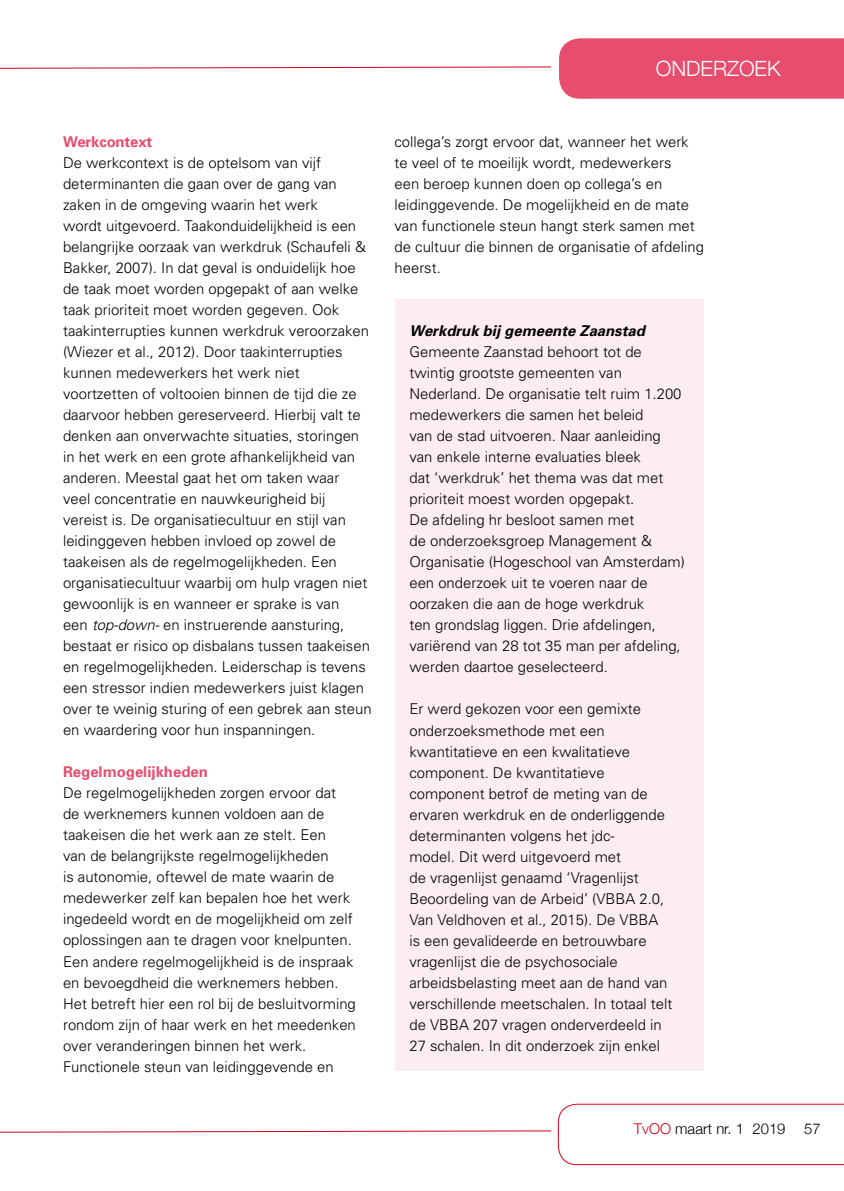
<style>
.page{position:relative;width:844px;height:1191px;background:#fff}
.page>*{position:absolute;margin:0;border:0;box-sizing:border-box;transform-origin:0 0}
.t1{font:300 21px "Helvetica Neue";color:#fff}
.t2{font:300 14.88px/21px "Univers";color:#000}
.t3{font:700 14.88px "Univers";color:#e74d6d}
.t4{font:italic 700 14.88px "Univers";color:#000}
.t5{font:300 14.88px "Helvetica Neue";color:#000}
.s1{font-style:italic}
.s2{color:#cd071e}
</style>
<div class="page">
<div style="left:559px;top:38px;width:284px;height:61px;background:#e74d6d"></div>
<svg style="left:0;top:66px;width:551px;height:3px"></svg>
<svg style="left:0;top:1130px;width:552px;height:3px"></svg>
<svg style="left:558px;top:1103px;width:285px;height:62px"></svg>
<div style="left:395px;top:299px;width:309px;height:772px;background:#fcedf0"></div>
<p class="t3" style="left:63px;top:132px;width:91px">Werkcontext</p>
<p class="t2" style="left:63px;top:152px;width:310px">De werkcontext is de optelsom van vijf determinanten die gaan over de gang van zaken in de omgeving waarin het werk<br>wordt uitgevoerd. Taakonduidelijkheid is een belangrijke oorzaak van werkdruk (Schaufeli &amp; Bakker, 2007). In dat geval is onduidelijk hoe de taak moet worden opgepakt of aan welke taak prioriteit moet worden gegeven. Ook taakinterrupties kunnen werkdruk veroorzaken (Wiezer et al., 2012). Door taakinterrupties kunnen medewerkers het werk niet voortzetten of voltooien binnen de tijd die ze daarvoor hebben gereserveerd. Hierbij valt te denken aan onverwachte situaties, storingen in het werk en een grote afhankelijkheid van anderen. Meestal gaat het om taken waar<br>veel concentratie en nauwkeurigheid bij vereist is. De organisatiecultuur en stijl van leidinggeven hebben invloed op zowel de taakeisen als de regelmogelijkheden. Een organisatiecultuur waarbij om hulp vragen niet gewoonlijk is en wanneer er sprake is van<br>een <span class="s1">top-down-</span> en instruerende aansturing, bestaat er risico op disbalans tussen taakeisen en regelmogelijkheden. Leiderschap is tevens een stressor indien medewerkers juist klagen over te weinig sturing of een gebrek aan steun en waardering voor hun inspanningen.</p>
<p class="t3" style="left:63px;top:762px;width:146px">Regelmogelijkheden</p>
<p class="t2" style="left:63px;top:782px;width:294px">De regelmogelijkheden zorgen ervoor dat de werknemers kunnen voldoen aan de taakeisen die het werk aan ze stelt. Een<br>van de belangrijkste regelmogelijkheden<br>is autonomie, oftewel de mate waarin de medewerker zelf kan bepalen hoe het werk ingedeeld wordt en de mogelijkheid om zelf oplossingen aan te dragen voor knelpunten.<br>Een andere regelmogelijkheid is de inspraak en bevoegdheid die werknemers hebben.<br>Het betreft hier een rol bij de besluitvorming rondom zijn of haar werk en het meedenken over veranderingen binnen het werk.<br>Functionele steun van leidinggevende en</p>
<h1 class="t1" style="left:655px;top:51px;width:126px">ONDERZOEK</h1>
<p class="t2" style="left:394px;top:131px;width:311px">collega’s zorgt ervoor dat, wanneer het werk te veel of te moeilijk wordt, medewerkers<br>een beroep kunnen doen op collega’s en leidinggevende. De mogelijkheid en de mate van functionele steun hangt sterk samen met de cultuur die binnen de organisatie of afdeling heerst.</p>
<p class="t4" style="left:409px;top:321px;width:237px">Werkdruk bij gemeente Zaanstad</p>
<p class="t2" style="left:409px;top:341px;width:277px">Gemeente Zaanstad behoort tot de twintig grootste gemeenten van Nederland. De organisatie telt ruim 1.200 medewerkers die samen het beleid<br>van de stad uitvoeren. Naar aanleiding van enkele interne evaluaties bleek<br>dat ‘werkdruk’ het thema was dat met prioriteit moest worden opgepakt.<br>De afdeling hr besloot samen met<br>de onderzoeksgroep Management &amp; Organisatie (Hogeschool van Amsterdam) een onderzoek uit te voeren naar de oorzaken die aan de hoge werkdruk<br>ten grondslag liggen. Drie afdelingen, variërend van 28 tot 35 man per afdeling, werden daartoe geselecteerd.</p>
<p class="t2" style="left:409px;top:698px;width:264px">Er werd gekozen voor een gemixte onderzoeksmethode met een kwantitatieve en een kwalitatieve component. De kwantitatieve component betrof de meting van de ervaren werkdruk en de onderliggende determinanten volgens het jdc-<br>model. Dit werd uitgevoerd met<br>de vragenlijst genaamd ‘Vragenlijst Beoordeling van de Arbeid’ (VBBA 2.0, Van Veldhoven et al., 2015). De VBBA is een gevalideerde en betrouwbare vragenlijst die de psychosociale arbeidsbelasting meet aan de hand van verschillende meetschalen. In totaal telt de VBBA 207 vragen onderverdeeld in 27 schalen. In dit onderzoek zijn enkel</p>
<p class="t5" style="left:633px;top:1117px;width:153px"><span class="s2">TvOO</span> maart nr. 1 2019</p>
<p class="t5" style="left:804px;top:1117px;width:18px">57</p>
</div>
